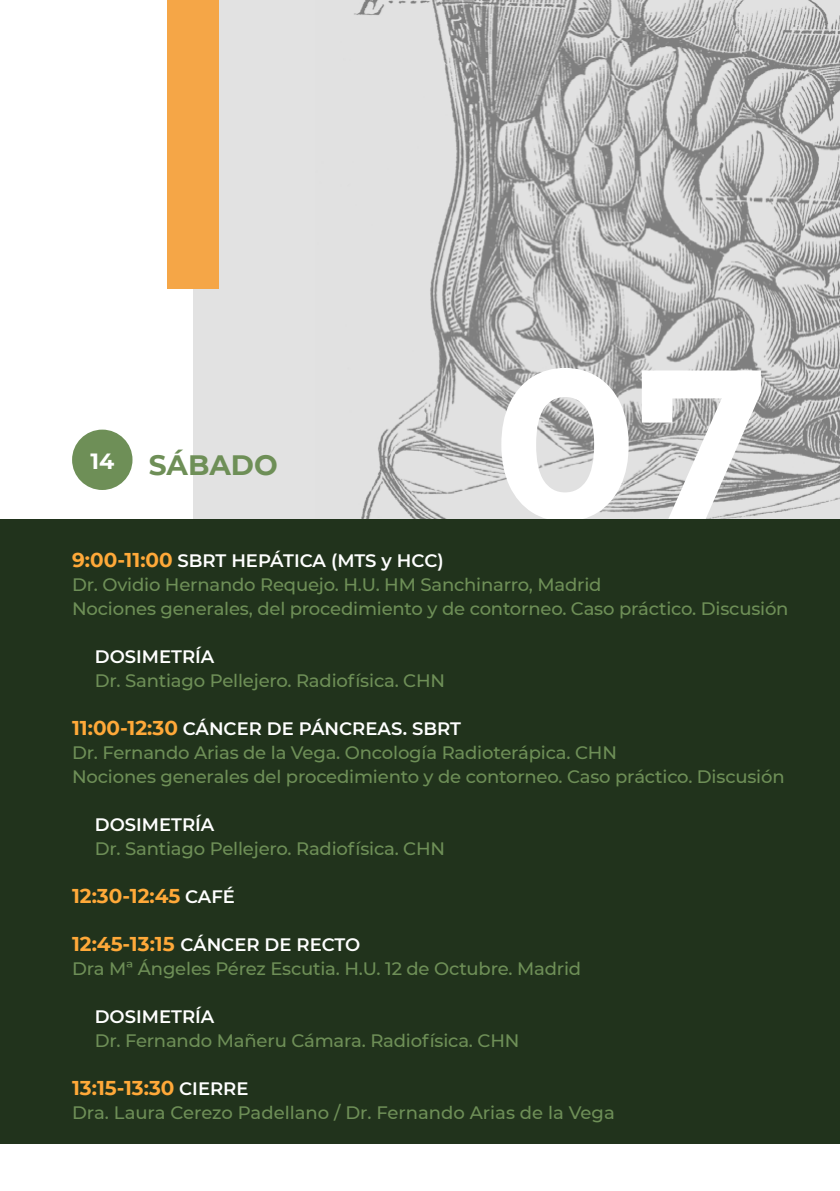
<style>
.page{position:relative;width:840px;height:1191px;background:#fff}
.page>*{position:absolute;margin:0;border:0;box-sizing:border-box;transform-origin:0 0}
.t1{font:700 212px "Montserrat";color:#fff}
.t2{font:700 28px "Montserrat";color:#6e8f57}
.t3{font:700 20px "Montserrat";color:#ffa939}
.t4{font:500 18px/24px "Montserrat";letter-spacing:-.01em;color:#6e8f57}
.t5{font:600 18px "Montserrat";color:#fff}
.s1{font-weight:700;font-size:20px;color:#ffa939}
.s2{font-weight:600;color:#fff}
.s3{font-weight:600;font-size:18px;color:#fff}
</style>
<div class="page">
<svg style="left:193px;top:0;width:646px;height:519px;background:#c8c8c8"></svg>
<div style="left:72px;top:429px;width:60px;height:61px;background:#6e8f57;border-radius:50%"></div>
<div style="left:0;top:519px;width:839px;height:624px;background:#21331c"></div>
<div style="left:167px;top:0;width:52px;height:288px;background:#f5a647"></div>
<h2 class="t2" style="left:90px;top:444px;width:189px"><sup>14</sup> SÁBADO</h2>
<p class="t5" style="left:177px;top:547px;width:267px">SBRT HEPÁTICA (MTS y HCC)</p>
<p class="t3" style="left:72px;top:545px;width:102px">9:00-11:00</p>
<h1 class="t1" style="left:493px;top:291px;width:276px">07</h1>
<p class="t4" style="left:72px;top:572px;width:717px">Dr. Ovidio Hernando Requejo. H.U. HM Sanchinarro, Madrid<br>Nociones generales, del procedimiento y de contorneo. Caso práctico. Discusión</p>
<p class="t5" style="left:95px;top:643px;width:121px">DOSIMETRÍA</p>
<p class="t4" style="left:95px;top:668px;width:352px">Dr. Santiago Pellejero. Radiofísica. CHN</p>
<p class="t4" style="left:72px;top:716px;width:713px"><span class="s1">11:00-12:30</span> <span class="s2">CÁNCER DE PÁNCREAS. SBRT<br></span>Dr. Fernando Arias de la Vega. Oncología Radioterápica. CHN<br>Nociones generales del procedimiento y de contorneo. Caso práctico. Discusión</p>
<p class="t5" style="left:95px;top:811px;width:121px">DOSIMETRÍA</p>
<p class="t4" style="left:95px;top:836px;width:352px">Dr. Santiago Pellejero. Radiofísica. CHN</p>
<p class="t3" style="left:72px;top:881px;width:164px">12:30-12:45 <span class="s3">CAFÉ</span></p>
<p class="t4" style="left:72px;top:932px;width:510px"><span class="s1">12:45-13:15</span> <span class="s2">CÁNCER DE RECTO<br></span>Dra Mª Ángeles Pérez Escutia. H.U. 12 de Octubre. Madrid</p>
<p class="t5" style="left:95px;top:1003px;width:121px">DOSIMETRÍA</p>
<p class="t4" style="left:95px;top:1028px;width:426px">Dr. Fernando Mañeru Cámara. Radiofísica. CHN</p>
<p class="t3" style="left:72px;top:1073px;width:178px">13:15-13:30 <span class="s3">CIERRE</span></p>
<p class="t4" style="left:72px;top:1100px;width:544px">Dra. Laura Cerezo Padellano / Dr. Fernando Arias de la Vega</p>
</div>
